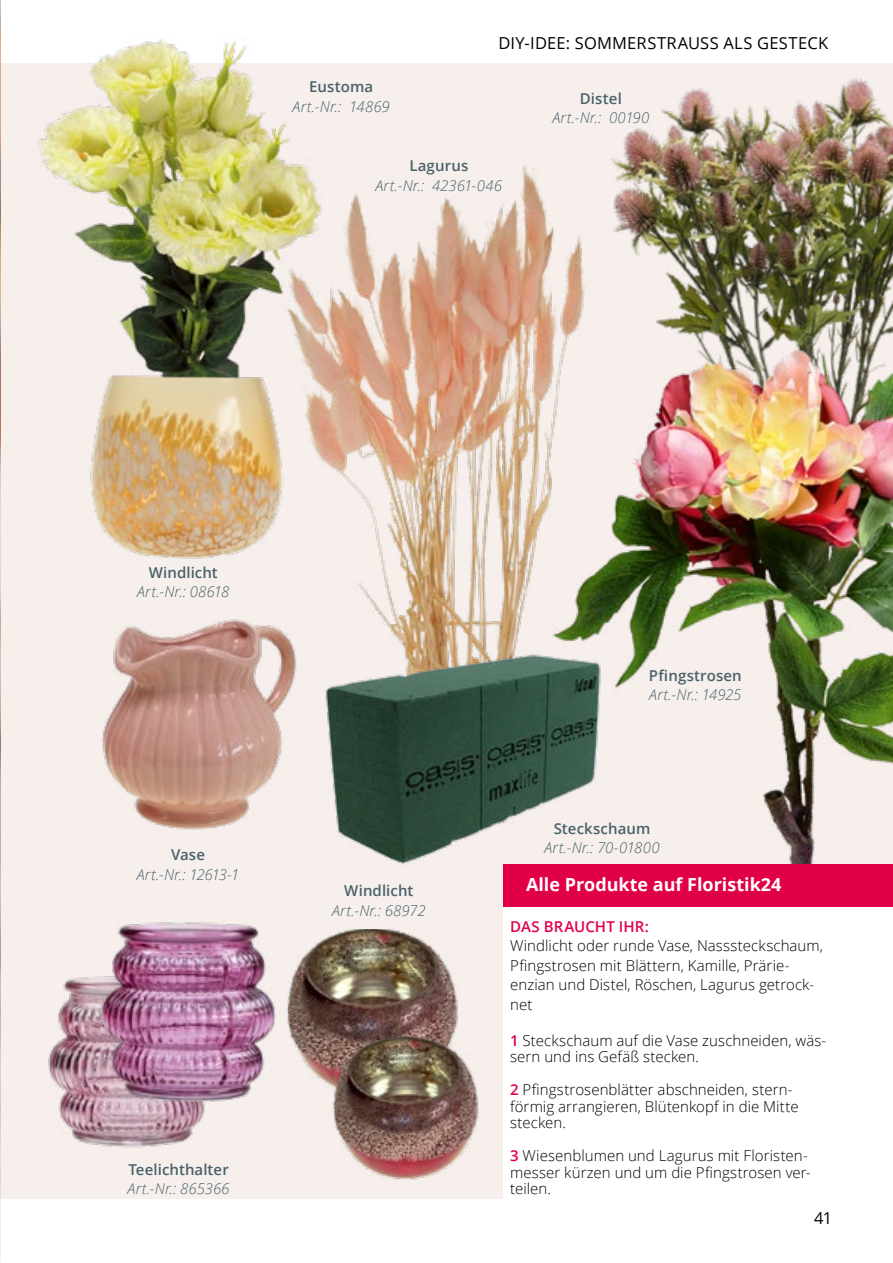
<style>
.page{position:relative;width:893px;height:1263px;background:#fff}
.page>*{position:absolute;margin:0;border:0;box-sizing:border-box;transform-origin:0 0}
.t1{font:700 18px "Open Sans";color:#fff}
.t2{font:16.5px "Open Sans";letter-spacing:.015em;color:#000}
.t3{font:300 15px/16.5px "Open Sans";letter-spacing:.005em;color:#000}
.t4{font:italic 300 15px "Open Sans";letter-spacing:.005em;color:#49626b}
.t5{font:600 15px "Open Sans";letter-spacing:.005em;color:#49626b}
.t6{font:italic 300 15px "Open Sans";letter-spacing:-.02em;color:#49626b}
.t7{font:600 15px "Open Sans";letter-spacing:.005em;color:#e10047}
.s1{font-weight:600;color:#e10047}
</style>
<div class="page">
<img style="left:0;top:0;width:1px;height:25px">
<div style="left:0;top:64px;width:893px;height:1135px;background:#f6efeb"></div>
<img style="left:611px;top:78px;width:282px;height:258px">
<img style="left:343px;top:160px;width:288px;height:486px">
<img style="left:530px;top:336px;width:363px;height:528px">
<div style="left:503px;top:891px;width:390px;height:318px;background:#fff"></div>
<div style="left:503px;top:864px;width:390px;height:43px;background:#e10047"></div>
<img style="left:297px;top:930px;width:161px;height:154px">
<img style="left:329px;top:1027px;width:150px;height:153px">
<img style="left:48px;top:976px;width:157px;height:172px">
<img style="left:95px;top:922px;width:202px;height:188px">
<img style="left:102px;top:619px;width:195px;height:211px">
<img style="left:325px;top:646px;width:291px;height:219px">
<img style="left:0;top:25px;width:343px;height:501px">
<img style="left:74px;top:344px;width:230px;height:215px">
<p class="t5" style="left:309px;top:77px;width:65px">Eustoma</p>
<p class="t4" style="left:293px;top:96px;width:99px">Art.-Nr.: 14869</p>
<p class="t2" style="left:498px;top:31px;width:331px">DIY-IDEE: SOMMERSTRAUSS ALS GESTECK</p>
<p class="t5" style="left:580px;top:88px;width:43px">Distel</p>
<p class="t4" style="left:552px;top:108px;width:98px">Art.-Nr.: 00190</p>
<p class="t5" style="left:409px;top:156px;width:61px">Lagurus</p>
<p class="t4" style="left:375px;top:175px;width:128px">Art.-Nr.: 42361-046</p>
<p class="t5" style="left:149px;top:562px;width:71px">Windlicht</p>
<p class="t4" style="left:137px;top:581px;width:94px">Art.-Nr.: 08618</p>
<p class="t5" style="left:171px;top:845px;width:35px">Vase</p>
<p class="t6" style="left:137px;top:864px;width:104px">Art.-Nr.: 12613-1</p>
<p class="t5" style="left:128px;top:1159px;width:102px">Teelichthalter</p>
<p class="t4" style="left:128px;top:1178px;width:103px">Art.-Nr.: 865366</p>
<p class="t5" style="left:344px;top:880px;width:71px">Windlicht</p>
<p class="t4" style="left:332px;top:900px;width:95px">Art.-Nr.: 68972</p>
<p class="t5" style="left:649px;top:665px;width:94px">Pfingstrosen</p>
<p class="t4" style="left:649px;top:684px;width:94px">Art.-Nr.: 14925</p>
<p class="t5" style="left:554px;top:818px;width:98px">Steckschaum</p>
<p class="t4" style="left:544px;top:838px;width:117px">Art.-Nr.: 70-01800</p>
<p class="t1" style="left:526px;top:871px;width:257px">Alle Produkte auf Floristik24</p>
<p class="t7" style="left:510px;top:916px;width:140px">DAS BRAUCHT IHR:</p>
<p class="t3" style="left:510px;top:936px;width:314px;line-height:19.5px">Windlicht oder runde Vase, Nasssteckschaum, Pfingstrosen mit Blättern, Kamille, Prärie&shy;enzian und Distel, Röschen, Lagurus getrock&shy;net</p>
<p class="t3" style="left:510px;top:1032px;width:318px"><span class="s1">1</span> Steckschaum auf die Vase zuschneiden, wäs&shy;sern und ins Gefäß stecken.</p>
<p class="t3" style="left:510px;top:1081px;width:290px"><span class="s1">2</span> Pfingstrosenblätter abschneiden, stern&shy;förmig arrangieren, Blütenkopf in die Mitte stecken.</p>
<p class="t3" style="left:510px;top:1147px;width:302px"><span class="s1">3</span> Wiesenblumen und Lagurus mit Floristen&shy;messer kürzen und um die Pfingstrosen ver&shy;teilen.</p>
<p class="t2" style="left:814px;top:1206px;width:20px">41</p>
</div>
